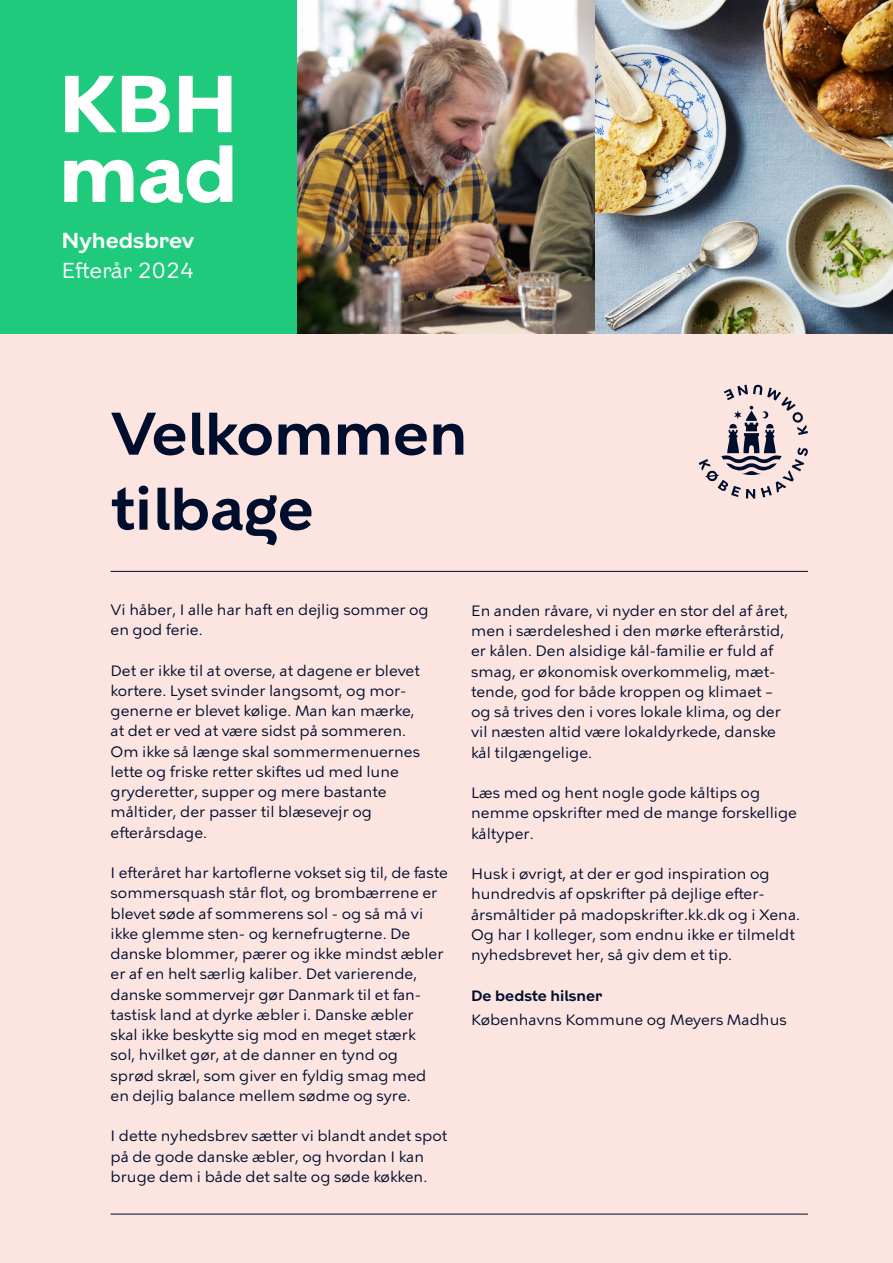
<style>
.page{position:relative;width:893px;height:1263px;background:#fff}
.page>*{position:absolute;margin:0;border:0;box-sizing:border-box;transform-origin:0 0}
.t1{font:600 60px/75px "KBH";color:#000e2e}
.t2{font:21.75px/30px "KBH";color:#fff}
.t3{font:15px/20.2px "KBH Tekst";color:#000e2e}
.t4{font:600 15px "KBH";color:#000e2e}
.s1{font-weight:600}
</style>
<div class="page">
<div style="left:0;top:0;width:297px;height:335px;background:#20ca7c"></div>
<img style="left:297px;top:0;width:596px;height:335px">
<div style="left:0;top:335px;width:893px;height:928px;background:#fce4e0"></div>
<svg style="left:64px;top:145px;width:168px;height:58px"></svg>
<svg style="left:65px;top:76px;width:166px;height:56px"></svg>
<svg style="left:699px;top:385px;width:109px;height:114px"></svg>
<hr style="left:111px;top:1214px;width:697px;height:1px;background:#000e2e">
<hr style="left:111px;top:571px;width:697px;height:1px;background:#000e2e">
<h1 class="t2" style="left:61px;top:225px;width:134px"><span class="s1">Nyhedsbrev<br></span>Efterår 2024</h1>
<h2 class="t1" style="left:111px;top:396px;width:358px">Velkommen tilbage</h2>
<p class="t3" style="left:111px;top:599px;width:320px">Vi håber, I alle har haft en dejlig sommer og</p>
<p class="t3" style="left:471px;top:600px;width:319px">En anden råvare, vi nyder en stor del af året,</p>
<p class="t3" style="left:111px;top:619px;width:94px">en god ferie.</p>
<p class="t3" style="left:471px;top:620px;width:315px">men i særdeleshed i den mørke efterårstid, er kålen. Den alsidige kål-familie er fuld af</p>
<p class="t3" style="left:111px;top:660px;width:311px">Det er ikke til at overse, at dagene er blevet</p>
<p class="t3" style="left:471px;top:661px;width:306px">smag, er økonomisk overkommelig, mæt-</p>
<p class="t3" style="left:111px;top:680px;width:298px">kortere. Lyset svinder langsomt, og mor-</p>
<p class="t3" style="left:471px;top:681px;width:304px">tende, god for både kroppen og klimaet –</p>
<p class="t3" style="left:111px;top:700px;width:306px">generne er blevet kølige. Man kan mærke,</p>
<p class="t3" style="left:471px;top:701px;width:311px">og så trives den i vores lokale klima, og der</p>
<p class="t3" style="left:111px;top:721px;width:297px">at det er ved at være sidst på sommeren.</p>
<p class="t3" style="left:471px;top:722px;width:306px">vil næsten altid være lokaldyrkede, danske</p>
<p class="t3" style="left:111px;top:741px;width:311px">Om ikke så længe skal sommermenuernes</p>
<p class="t3" style="left:471px;top:742px;width:123px">kål tilgængelige.</p>
<p class="t3" style="left:111px;top:761px;width:290px">lette og friske retter skiftes ud med lune gryderetter, supper og mere bastante</p>
<p class="t3" style="left:471px;top:782px;width:291px">Læs med og hent nogle gode kåltips og</p>
<p class="t3" style="left:111px;top:802px;width:263px">måltider, der passer til blæsevejr og</p>
<p class="t3" style="left:471px;top:803px;width:327px">nemme opskrifter med de mange forskellige</p>
<p class="t3" style="left:111px;top:822px;width:98px">efterårsdage.</p>
<p class="t3" style="left:471px;top:823px;width:64px">kåltyper.</p>
<p class="t3" style="left:111px;top:862px;width:339px">I efteråret har kartoflerne vokset sig til, de faste</p>
<p class="t3" style="left:471px;top:863px;width:300px">Husk i øvrigt, at der er god inspiration og</p>
<p class="t3" style="left:111px;top:883px;width:328px">sommersquash står flot, og brombærrene er</p>
<p class="t3" style="left:471px;top:884px;width:295px">hundredvis af opskrifter på dejlige efter-</p>
<p class="t3" style="left:111px;top:903px;width:314px">blevet søde af sommerens sol - og så må vi</p>
<p class="t3" style="left:471px;top:904px;width:331px">årsmåltider på madopskrifter.kk.dk og i Xena.</p>
<p class="t3" style="left:111px;top:923px;width:301px">ikke glemme sten- og kernefrugterne. De</p>
<p class="t3" style="left:471px;top:924px;width:325px">Og har I kolleger, som endnu ikke er tilmeldt</p>
<p class="t3" style="left:111px;top:943px;width:335px">danske blommer, pærer og ikke mindst æbler</p>
<p class="t3" style="left:471px;top:944px;width:263px">nyhedsbrevet her, så giv dem et tip.</p>
<p class="t3" style="left:111px;top:964px;width:312px">er af en helt særlig kaliber. Det varierende, danske sommervejr gør Danmark til et fan-</p>
<p class="t4" style="left:471px;top:986px;width:132px">De bedste hilsner</p>
<p class="t3" style="left:111px;top:1004px;width:305px">tastisk land at dyrke æbler i. Danske æbler</p>
<p class="t3" style="left:471px;top:1010px;width:317px">Københavns Kommune og Meyers Madhus</p>
<p class="t3" style="left:111px;top:1024px;width:317px">skal ikke beskytte sig mod en meget stærk sol, hvilket gør, at de danner en tynd og sprød skræl, som giver en fyldig smag med en dejlig balance mellem sødme og syre.</p>
<p class="t3" style="left:111px;top:1126px;width:338px">I dette nyhedsbrev sætter vi blandt andet spot på de gode danske æbler, og hvordan I kan bruge dem i både det salte og søde køkken.</p>
</div>
